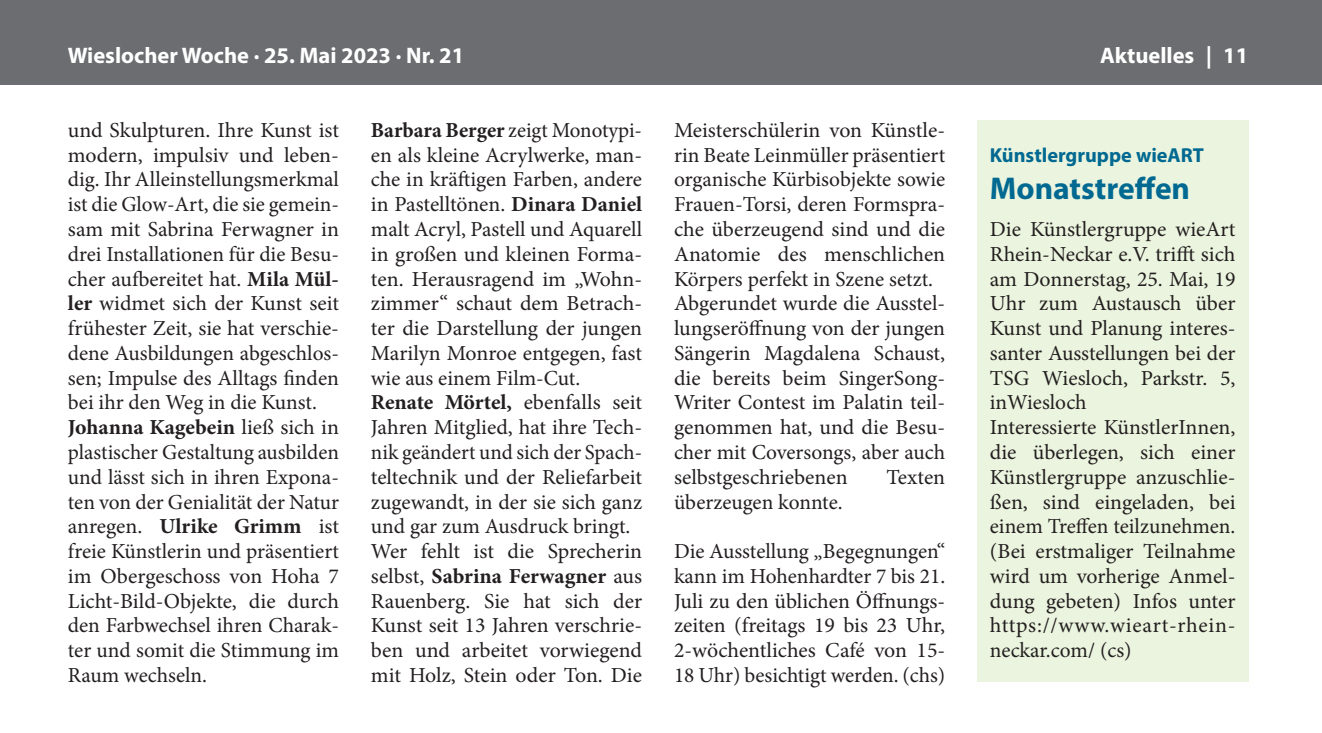
<style>
.page{position:relative;width:1322px;height:733px;background:#fff}
.page>*{position:absolute;margin:0;border:0;box-sizing:border-box;transform-origin:0 0}
.FZ_Titel{font:700 31.5px "Myriad Pro";color:#006991}
.t1{font:700 22.5px "Myriad Pro";color:#fff}
.FZ_Inhalt{font:21.38px/24.8px "Minion Pro";color:#231f20;text-align:justify}
.FZ_Dachzeile{font:700 20.25px "Myriad Pro";color:#006991}
.s1{font-weight:700}
</style>
<div class="page">
<div style="left:0;top:0;width:1321px;height:84px;background:#6c6d70"></div>
<div style="left:977px;top:120px;width:271px;height:561px;background:#ebf4de"></div>
<p class="t1" style="left:68px;top:41px;width:398px">Wieslocher Woche · 25. Mai 2023 · Nr. 21</p>
<p class="t1" style="left:1100px;top:41px;width:149px">Aktuelles | 11</p>
<p class="FZ_Inhalt" style="left:68px;top:118px;width:273px">und Skulpturen. Ihre Kunst ist modern, impulsiv und leben&shy;dig. Ihr Alleinstellungsmerkmal ist die Glow-Art, die sie gemein&shy;sam mit Sabrina Ferwagner in drei Installationen für die Besu&shy;cher aufbereitet hat. <span class="s1">Mila Mül&shy;ler</span> widmet sich der Kunst seit frühester Zeit, sie hat verschie&shy;dene Ausbildungen abgeschlos&shy;sen; Impulse des Alltags finden bei ihr den Weg in die Kunst.</p>
<p class="FZ_Inhalt" style="left:68px;top:415px;width:273px"><span class="s1">Johanna Kagebein</span> ließ sich in plastischer Gestaltung ausbilden und lässt sich in ihren Expona&shy;ten von der Genialität der Natur anregen. <span class="s1">Ulrike Grimm</span> ist freie Künstlerin und präsentiert im Obergeschoss von Hoha 7<br>Licht-Bild-Objekte, die durch den Farbwechsel ihren Charak&shy;ter und somit die Stimmung im Raum wechseln.</p>
<p class="FZ_Inhalt" style="left:371px;top:118px;width:273px"><span class="s1">Barbara Berger</span> zeigt Monotypi&shy;en als kleine Acrylwerke, man&shy;che in kräftigen Farben, andere in Pastelltönen. <span class="s1">Dinara Daniel </span>malt Acryl, Pastell und Aquarell in großen und kleinen Forma&shy;ten. Herausragend im „Wohn&shy;zimmer“ schaut dem Betrach&shy;ter die Darstellung der jungen Marilyn Monroe entgegen, fast wie aus einem Film-Cut.</p>
<p class="FZ_Inhalt" style="left:371px;top:390px;width:273px"><span class="s1">Renate Mörtel,</span> ebenfalls seit Jahren Mitglied, hat ihre Tech&shy;nik geändert und sich der Spach&shy;teltechnik und der Reliefarbeit zugewandt, in der sie sich ganz und gar zum Ausdruck bringt.</p>
<p class="FZ_Inhalt" style="left:371px;top:538px;width:273px">Wer fehlt ist die Sprecherin selbst, <span class="s1">Sabrina Ferwagner</span> aus Rauenberg. Sie hat sich der Kunst seit 13 Jahren verschrie&shy;ben und arbeitet vorwiegend mit Holz, Stein oder Ton. Die</p>
<p class="FZ_Inhalt" style="left:674px;top:118px;width:273px">Meisterschülerin von Künstle&shy;rin Beate Leinmüller präsentiert organische Kürbisobjekte sowie Frauen-Torsi, deren Formspra&shy;che überzeugend sind und die Anatomie des menschlichen Körpers perfekt in Szene setzt.</p>
<p class="FZ_Inhalt" style="left:674px;top:291px;width:273px">Abgerundet wurde die Ausstel&shy;lungseröffnung von der jungen Sängerin Magdalena Schaust, die bereits beim SingerSong-Writer Contest im Palatin teil&shy;genommen hat, und die Besu&shy;cher mit Coversongs, aber auch selbstgeschriebenen</p>
<p class="FZ_Inhalt" style="left:886px;top:464px;width:60px">Texten</p>
<p class="FZ_Inhalt" style="left:674px;top:489px;width:170px">überzeugen konnte.</p>
<p class="FZ_Inhalt" style="left:674px;top:538px;width:273px">Die Ausstellung „Begegnungen“ kann im Hohenhardter 7 bis 21.<br>Juli zu den üblichen Öffnungs&shy;zeiten (freitags 19 bis 23 Uhr, 2-wöchentliches Café von 15- 18 Uhr) besichtigt werden. (chs)</p>
<p class="FZ_Dachzeile" style="left:989px;top:141px;width:216px">Künstlergruppe wieART</p>
<p class="FZ_Titel" style="left:989px;top:168px;width:202px">Monatstreffen</p>
<p class="FZ_Inhalt" style="left:989px;top:217px;width:247px">Die Künstlergruppe wieArt Rhein-Neckar e.V. trifft sich am Donnerstag, 25. Mai, 19<br>Uhr zum Austausch über Kunst und Planung interes&shy;santer Ausstellungen bei der TSG Wiesloch, Parkstr. 5, inWiesloch</p>
<p class="FZ_Inhalt" style="left:989px;top:415px;width:247px">Interessierte KünstlerInnen, die überlegen, sich einer Künstlergruppe anzuschlie&shy;ßen, sind eingeladen, bei einem Treffen teilzunehmen. (Bei erstmaliger Teilnahme wird um vorherige Anmel&shy;dung gebeten) Infos unter https://www.wieart-rhein&shy;neckar.com/ (cs)</p>
</div>
